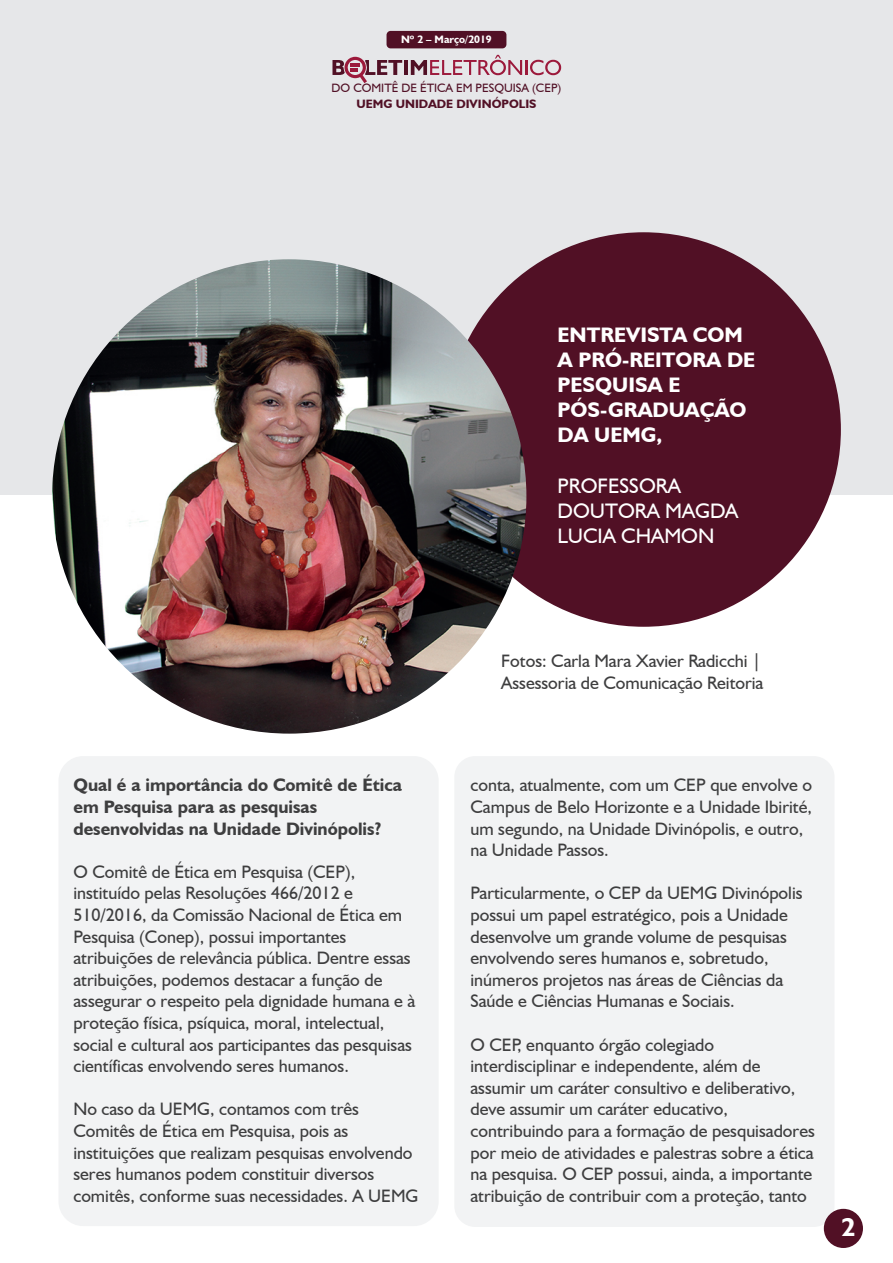
<style>
.page{position:relative;width:893px;height:1263px;background:#fff}
.page>*{position:absolute;margin:0;border:0;box-sizing:border-box;transform-origin:0 0}
.t1{font:700 25.65px "Humanist 521 BT";color:#fff}
.t2{font:700 21px/25.2px "Humanist 521 BT";color:#fff}
.t3{font:21px/25.2px "Humanist 521 BT";color:#fff}
.t4{font:18px/21.6px "Humanist 521 BT";color:#3e3e3f}
.t5{font:700 18px/21.6px "Humanist 521 BT";color:#3e3e3f}
.t6{font:12.15px "Humanist 521 BT";color:#511025}
.t7{font:700 12.15px "Humanist 521 BT";color:#511025}
.t8{font:700 10.8px "Humanist 521 BT";color:#fff}
</style>
<div class="page">
<div style="left:0;top:0;width:893px;height:494px;background:#e6e7e9"></div>
<hr style="left:404px;top:60px;width:4px;height:15px;background:#511025">
<svg style="left:411px;top:55px;width:111px;height:20px"></svg>
<hr style="left:525px;top:60px;width:3px;height:15px;background:#9c193b">
<svg style="left:530px;top:60px;width:31px;height:15px"></svg>
<svg style="left:332px;top:57px;width:70px;height:26px"></svg>
<div style="left:387px;top:31px;width:119px;height:17px;background:#511025;border-radius:4px"></div>
<div style="left:446px;top:232px;width:395px;height:395px;background:#511025;border-radius:50%"></div>
<img style="left:52px;top:259px;width:474px;height:475px;border-radius:237px">
<div style="left:58px;top:756px;width:381px;height:470px;background:#f2f3f4;border-radius:25px"></div>
<div style="left:454px;top:756px;width:380px;height:471px;background:#f2f3f4;border-radius:21px"></div>
<div style="left:824px;top:1209px;width:39px;height:39px;background:#511025;border-radius:50%"></div>
<p class="t8" style="left:401px;top:33px;width:92px">Nº 2 – Março/2019</p>
<p class="t6" style="left:332px;top:81px;width:231px">DO COMITÊ DE ÉTICA EM PESQUISA (CEP)</p>
<p class="t7" style="left:356px;top:96px;width:182px">UEMG UNIDADE DIVINÓPOLIS</p>
<p class="t5" style="left:73px;top:774px;width:330px">Qual é a importância do Comitê de Ética em Pesquisa para as pesquisas desenvolvidas na Unidade Divinópolis?</p>
<p class="t4" style="left:73px;top:860px;width:343px">O Comitê de Ética em Pesquisa (CEP), instituído pelas Resoluções 466/2012 e 510/2016, da Comissão Nacional de Ética em Pesquisa (Conep), possui importantes atribuições de relevância pública. Dentre essas atribuições, podemos destacar a função de assegurar o respeito pela dignidade humana e à proteção física, psíquica, moral, intelectual, social e cultural aos participantes das pesquisas científicas envolvendo seres humanos.</p>
<p class="t4" style="left:73px;top:1098px;width:346px">No caso da UEMG, contamos com três Comitês de Ética em Pesquisa, pois as instituições que realizam pesquisas envolvendo seres humanos podem constituir diversos comitês, conforme suas necessidades. A UEMG</p>
<p class="t2" style="left:558px;top:321px;width:199px">ENTREVISTA COM<br>A PRÓ-REITORA DE<br>PESQUISA E<br>PÓS-GRADUAÇÃO<br>DA UEMG,</p>
<p class="t3" style="left:558px;top:473px;width:182px">PROFESSORA<br>DOUTORA MAGDA<br>LUCIA CHAMON</p>
<p class="t4" style="left:501px;top:650px;width:264px">Fotos: Carla Mara Xavier Radicchi |<br>Assessoria de Comunicação Reitoria</p>
<p class="t4" style="left:470px;top:774px;width:343px">conta, atualmente, com um CEP que envolve o Campus de Belo Horizonte e a Unidade Ibirité, um segundo, na Unidade Divinópolis, e outro, na Unidade Passos.</p>
<p class="t4" style="left:470px;top:882px;width:334px">Particularmente, o CEP da UEMG Divinópolis possui um papel estratégico, pois a Unidade desenvolve um grande volume de pesquisas envolvendo seres humanos e, sobretudo, inúmeros projetos nas áreas de Ciências da Saúde e Ciências Humanas e Sociais.</p>
<p class="t4" style="left:470px;top:1033px;width:346px">O CEP, enquanto órgão colegiado interdisciplinar e independente, além de assumir um caráter consultivo e deliberativo, deve assumir um caráter educativo, contribuindo para a formação de pesquisadores por meio de atividades e palestras sobre a ética na pesquisa. O CEP possui, ainda, a importante atribuição de contribuir com a proteção, tanto</p>
<h1 class="t1" style="left:842px;top:1211px;width:15px">2</h1>
</div>
